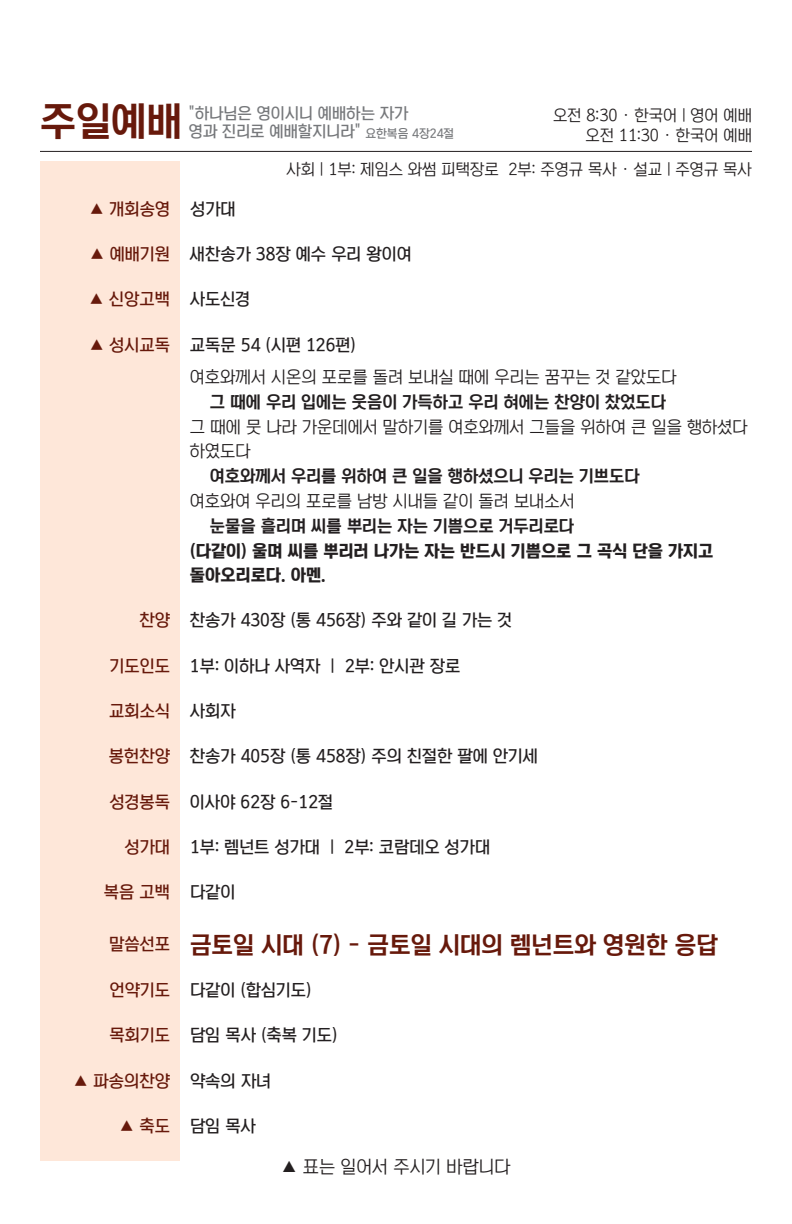
<style>
.page{position:relative;width:792px;height:1224px;background:#fff}
.page>*{position:absolute;margin:0;border:0;box-sizing:border-box;transform-origin:0 0}
.t1{font:40px "Korean TITGD3 R";color:#67190b}
.t2{font:24px "Korean TITGD3 R";color:#67190b}
.t3{font:18px "Korean TITGD1 R";color:#231f20}
.t4{font:17px "Korean TITGD2 R";color:#231f20}
.t5{font:17px/24px "Korean TITGD1 R";color:#231f20}
.t6{font:17px "Korean TITGD3 R";color:#231f20}
.t7{font:17px "Korean TITGD2 R";color:#67190b}
.t8{font:17px/24px "Korean TITGD4 R";color:#231f20}
.t9{font:16px "Korean TITGD1 R";color:#231f20}
.t10{font:16px "Korean TITGD2 R";color:#76787b}
.s1{font-size:12px}
.s2{color:#231f20}
.s3{color:#67190b}
.s4{font-family:"Korean TITGD2 R";font-size:17px}
</style>
<div class="page">
<div style="left:40px;top:161px;width:140px;height:1000px;background:#fee7d9"></div>
<hr style="left:40px;top:151px;width:712px;height:1px;background:#231f20">
<h1 class="t1" style="left:40px;top:100px;width:144px">주일예배</h1>
<p class="t10" style="left:189px;top:105px;width:221px">"하나님은 영이시니 예배하는 자가</p>
<p class="t9" style="left:553px;top:106px;width:200px">오전 8:30 · 한국어 | 영어 예배</p>
<p class="t10" style="left:189px;top:123px;width:267px">영과 진리로 예배할지니라" <span class="s1">요한복음 4장24절</span></p>
<p class="t9" style="left:586px;top:127px;width:168px">오전 11:30 · 한국어 예배</p>
<p class="t9" style="left:286px;top:161px;width:467px">사회 | 1부: 제임스 와썸 피택장로 2부: 주영규 목사 · 설교 | 주영규 목사</p>
<p class="t7" style="left:89px;top:200px;width:148px">▲ 개회송영 <span class="s2">성가대</span></p>
<p class="t4" style="left:89px;top:245px;width:324px"><span class="s3">▲ 예배기원</span> 새찬송가 38장 예수 우리 왕이여</p>
<p class="t7" style="left:89px;top:290px;width:163px">▲ 신앙고백 <span class="s2">사도신경</span></p>
<p class="t7" style="left:89px;top:336px;width:82px">▲ 성시교독</p>
<p class="t4" style="left:190px;top:335px;width:168px">교독문 54 (시편 126편)</p>
<p class="t5" style="left:190px;top:365px;width:488px">여호와께서 시온의 포로를 돌려 보내실 때에 우리는 꿈꾸는 것 같았도다</p>
<p class="t6" style="left:210px;top:393px;width:458px">그 때에 우리 입에는 웃음이 가득하고 우리 혀에는 찬양이 찼었도다</p>
<p class="t5" style="left:190px;top:415px;width:559px">그 때에 뭇 나라 가운데에서 말하기를 여호와께서 그들을 위하여 큰 일을 행하셨다 하였도다</p>
<p class="t6" style="left:210px;top:467px;width:431px">여호와께서 우리를 위하여 큰 일을 행하셨으니 우리는 기쁘도다</p>
<p class="t5" style="left:190px;top:489px;width:386px">여호와여 우리의 포로를 남방 시내들 같이 돌려 보내소서</p>
<p class="t6" style="left:210px;top:517px;width:366px">눈물을 흘리며 씨를 뿌리는 자는 기쁨으로 거두리로다</p>
<p class="t8" style="left:190px;top:539px;width:525px">(다같이) 울며 씨를 뿌리러 나가는 자는 반드시 기쁨으로 그 곡식 단을 가지고 돌아오리로다. 아멘.</p>
<p class="t4" style="left:139px;top:611px;width:374px"><span class="s3">찬양</span> 찬송가 430장 (통 456장) 주와 같이 길 가는 것</p>
<p class="t4" style="left:110px;top:656px;width:352px"><span class="s3">기도인도</span> 1부: 이하나 사역자 | 2부: 안시관 장로</p>
<p class="t7" style="left:109px;top:702px;width:128px">교회소식 <span class="s2">사회자</span></p>
<p class="t4" style="left:109px;top:747px;width:431px"><span class="s3">봉헌찬양</span> 찬송가 405장 (통 458장) 주의 친절한 팔에 안기세</p>
<p class="t4" style="left:110px;top:792px;width:225px"><span class="s3">성경봉독</span> 이사야 62장 6-12절</p>
<p class="t4" style="left:125px;top:838px;width:367px"><span class="s3">성가대</span> 1부: 렘넌트 성가대 | 2부: 코람데오 성가대</p>
<p class="t7" style="left:104px;top:883px;width:133px">복음 고백 <span class="s2">다같이</span></p>
<h2 class="t2" style="left:109px;top:932px;width:610px"><span class="s4">말씀선포</span> 금토일 시대 (7) - 금토일 시대의 렘넌트와 영원한 응답</h2>
<p class="t4" style="left:110px;top:981px;width:203px"><span class="s3">언약기도</span> 다같이 (합심기도)</p>
<p class="t4" style="left:109px;top:1026px;width:230px"><span class="s3">목회기도</span> 담임 목사 (축복 기도)</p>
<p class="t7" style="left:73px;top:1072px;width:200px">▲ 파송의찬양 <span class="s2">약속의 자녀</span></p>
<p class="t4" style="left:119px;top:1117px;width:138px"><span class="s3">▲ 축도</span> 담임 목사</p>
<p class="t3" style="left:281px;top:1157px;width:231px">▲ 표는 일어서 주시기 바랍니다</p>
</div>
